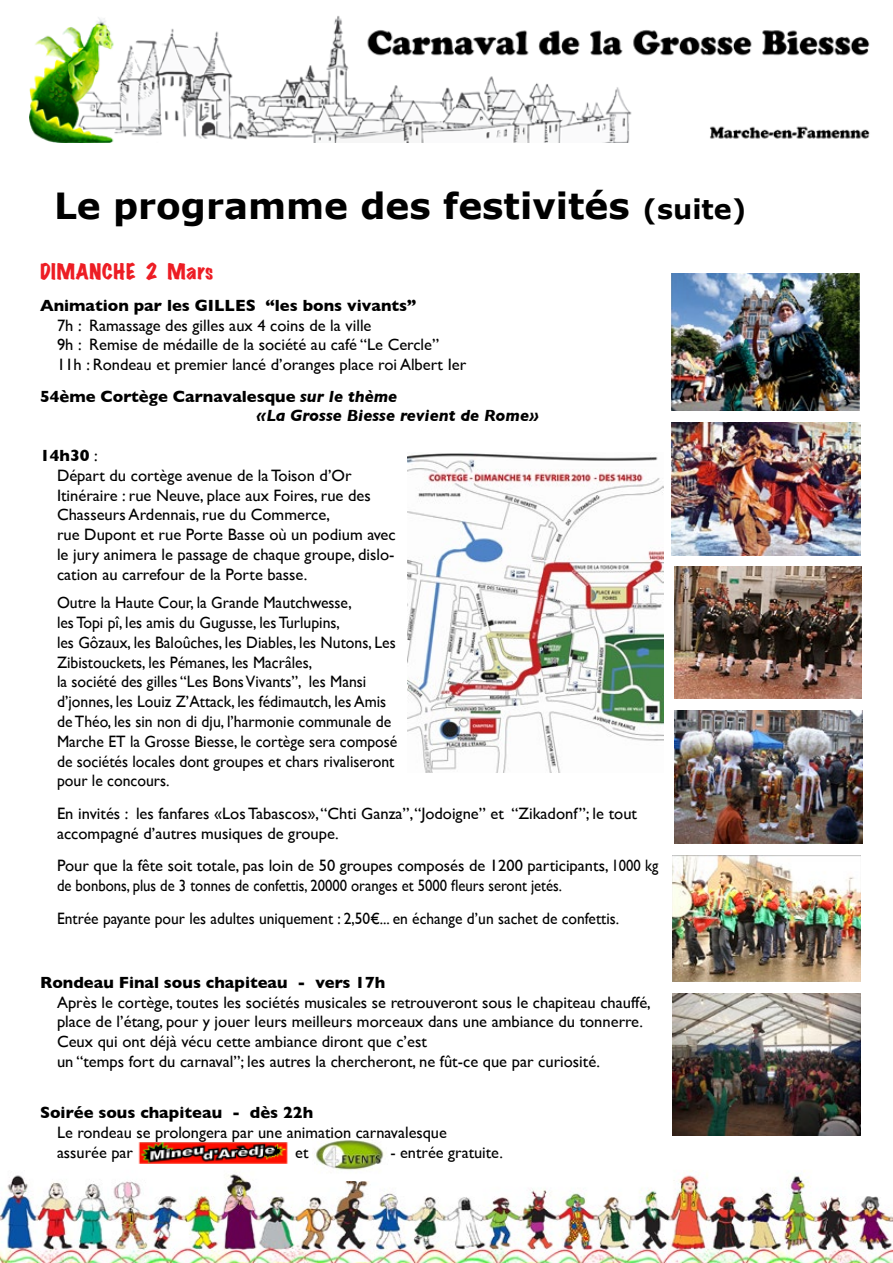
<style>
.page{position:relative;width:893px;height:1263px;background:#fff}
.page>*{position:absolute;margin:0;border:0;box-sizing:border-box;transform-origin:0 0}
.t1{font:700 36px "Verdana";color:#000}
.t2{font:expanded 19.5px "Marker Felt";letter-spacing:.04em;color:#ed1d24}
.t3{font:16.5px/19.8px "Gill Sans";color:#000}
.t4{font:16.5px/19.8px "Gill Sans";color:#000;scale:.95 1}
.t5{font:700 16.5px "Gill Sans";color:#000}
.t6{font:16.5px "Gill Sans";color:#000;scale:.94 1}
.t7{font:italic 700 16.5px/19.8px "Gill Sans";color:#000}
.s1{font-size:27px}
.s2{font-style:normal}
.s3{font-weight:700}
</style>
<div class="page">
<img style="left:30px;top:16px;width:840px;height:126px">
<img style="left:0;top:1163px;width:893px;height:100px">
<img style="left:675px;top:710px;width:187px;height:134px">
<img style="left:671px;top:274px;width:188px;height:137px">
<img style="left:672px;top:423px;width:188px;height:132px">
<img style="left:674px;top:567px;width:187px;height:131px">
<img style="left:672px;top:856px;width:189px;height:126px">
<img style="left:672px;top:993px;width:189px;height:142px">
<img style="left:408px;top:453px;width:256px;height:319px">
<img style="left:312px;top:1140px;width:77px;height:40px">
<img style="left:138px;top:1143px;width:150px;height:20px">
<h1 class="t1" style="left:54px;top:182px;width:694px">Le programme des festivités <span class="s1">(suite)</span></h1>
<p class="t2" style="left:40px;top:256px;width:175px">DIMANCHE 2 Mars</p>
<p class="t5" style="left:40px;top:292px;width:378px">Animation par les GILLES “les bons vivants”</p>
<p class="t3" style="left:57px;top:315px;width:411px">7h : Ramassage des gilles aux 4 coins de la ville<br>9h : Remise de médaille de la société au café “Le Cercle”<br>11h : Rondeau et premier lancé d’oranges place roi Albert Ier</p>
<p class="t7" style="left:256px;top:386px;width:285px;text-indent:-216px"><span class="s2">54ème Cortège Carnavalesque</span> sur le thème<br>«La Grosse Biesse revient de Rome»</p>
<p class="t3" style="left:57px;top:445px;width:340px;text-indent:-17px"><span class="s3">14h30</span> :<br>Départ du cortège avenue de la Toison d’Or Itinéraire : rue Neuve, place aux Foires, rue des Chasseurs Ardennais, rue du Commerce,<br>rue Dupont et rue Porte Basse où un podium avec le jury animera le passage de chaque groupe, dislo&shy;cation au carrefour de la Porte basse.</p>
<p class="t4" style="left:57px;top:592px;width:360px">Outre la Haute Cour, la Grande Mautchwesse,<br>les Topi pî, les amis du Gugusse, les Turlupins,<br>les Gôzaux, les Baloûches, les Diables, les Nutons, Les Zibistouckets, les Pémanes, les Macrâles,<br>la société des gilles “Les Bons Vivants”, les Mansi d’jonnes, les Louiz Z’Attack, les fédimautch, les Amis de Théo, les sin non di dju, l’harmonie communale de Marche ET la Grosse Biesse, le cortège sera composé de sociétés locales dont groupes et chars rivaliseront pour le concours.</p>
<p class="t3" style="left:57px;top:803px;width:582px">En invités : les fanfares «Los Tabascos», “Chti Ganza”, “Jodoigne” et “Zikadonf”; le tout accompagné d’autres musiques de groupe.</p>
<p class="t3" style="left:57px;top:856px;width:603px">Pour que la fête soit totale, pas loin de 50 groupes composés de 1200 participants, 1000 kg de bonbons, plus de 3 tonnes de confettis, 20000 oranges et 5000 fleurs seront jetés.</p>
<p class="t6" style="left:57px;top:908px;width:599px">Entrée payante pour les adultes uniquement : 2,50€... en échange d’un sachet de confettis.</p>
<p class="t5" style="left:40px;top:969px;width:347px">Rondeau Final sous chapiteau - vers 17h</p>
<p class="t3" style="left:57px;top:992px;width:595px">Après le cortège, toutes les sociétés musicales se retrouveront sous le chapiteau chauffé, place de l’étang, pour y jouer leurs meilleurs morceaux dans une ambiance du tonnerre.<br>Ceux qui ont déjà vécu cette ambiance diront que c’est<br>un “temps fort du carnaval”; les autres la chercheront, ne fût-ce que par curiosité.</p>
<p class="t5" style="left:40px;top:1099px;width:275px">Soirée sous chapiteau - dès 22h</p>
<p class="t3" style="left:57px;top:1122px;width:391px">Le rondeau se prolongera par une animation carnavalesque</p>
<p class="t3" style="left:390px;top:1142px;width:114px">- entrée gratuite.</p>
</div>
